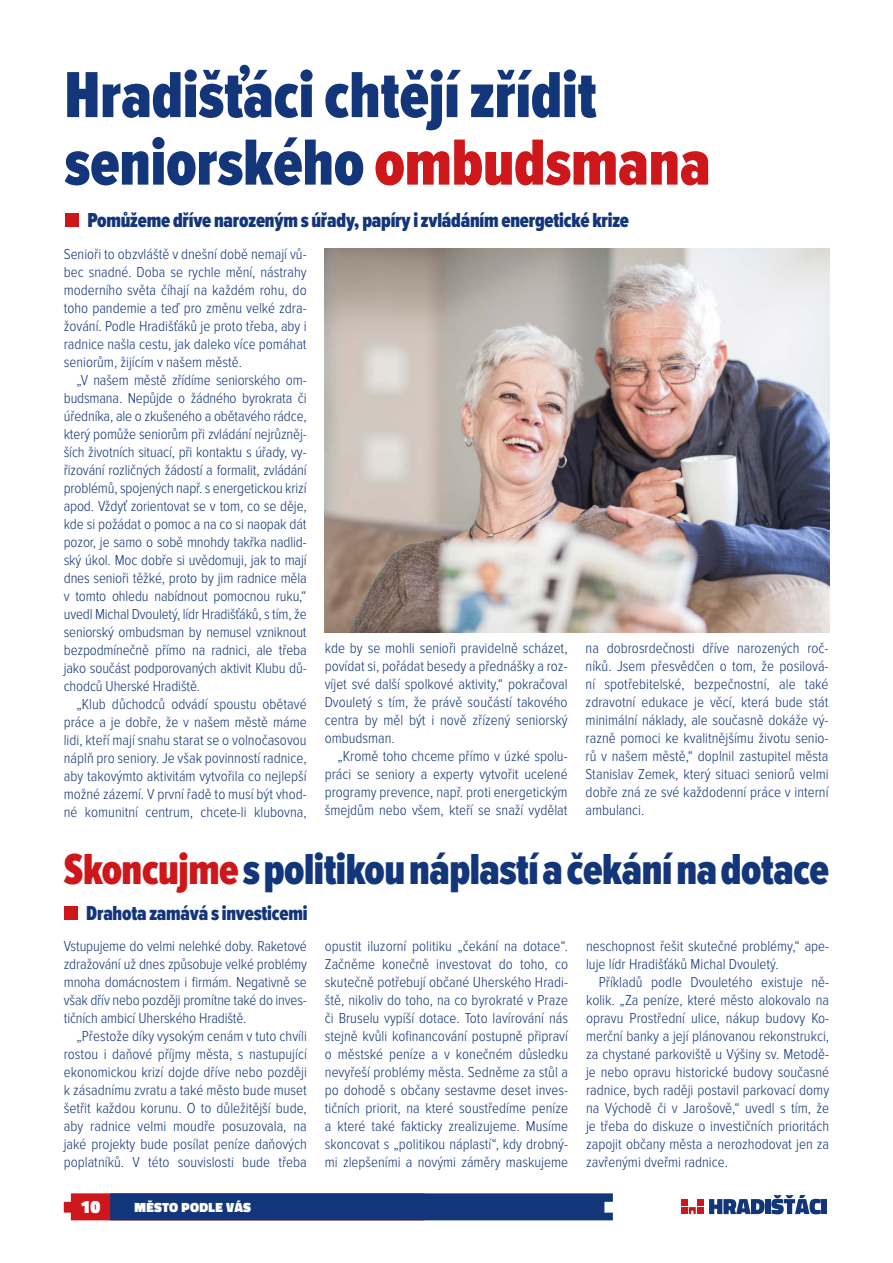
<style>
.page{position:relative;width:893px;height:1263px;background:#fff}
.page>*{position:absolute;margin:0;border:0;box-sizing:border-box;transform-origin:0 0}
.t1{font:900 67.5px/67.5px "Proxima Nova Ex Cn";color:#13357a}
.t2{font:900 45px "Proxima Nova Ex Cn";letter-spacing:-.01em;color:#13357a}
.t3{font:900 21px "Proxima Nova Ex Cn";letter-spacing:-.01em;color:#13357a}
.t4{font:900 18px "Titillium";color:#fff}
.t5{font:300 15px/18px "Proxima Nova Cond";color:#13357a;text-align:justify}
.t6{font:900 13.5px "Titillium";letter-spacing:.02em;color:#fff}
.s1{color:#cd171a}
</style>
<div class="page">
<div style="left:681px;top:1207px;width:7px;height:7px;background:#cd171a"></div>
<div style="left:697px;top:1207px;width:7px;height:7px;background:#cd171a"></div>
<div style="left:681px;top:1199px;width:7px;height:7px;background:#cd171a"></div>
<div style="left:697px;top:1199px;width:7px;height:7px;background:#cd171a"></div>
<svg style="left:689px;top:1207px;width:7px;height:7px"></svg>
<div style="left:821px;top:1199px;width:6px;height:15px;background:#13357a"></div>
<svg style="left:771px;top:1195px;width:50px;height:19px"></svg>
<div style="left:765px;top:1199px;width:6px;height:15px;background:#13357a"></div>
<svg style="left:709px;top:1199px;width:56px;height:15px"></svg>
<svg style="left:64px;top:1193px;width:549px;height:27px;background:#273775"></svg>
<div style="left:65px;top:213px;width:14px;height:14px;background:#cd171a"></div>
<div style="left:64px;top:906px;width:14px;height:14px;background:#cd171a"></div>
<img style="left:325px;top:249px;width:504px;height:383px">
<h1 class="t1" style="left:64px;top:64px;width:648px">Hradišťáci chtějí zřídit seniorského <span class="s1">ombudsmana</span></h1>
<h3 class="t3" style="left:87px;top:211px;width:543px">Pomůžeme dříve narozeným s úřady, papíry i zvládáním energetické krize</h3>
<p class="t5" style="left:64px;top:245px;width:244px">Senioři to obzvláště v dnešní době nemají vů&shy;bec snadné. Doba se rychle mění, nástrahy moderního světa číhají na každém rohu, do toho pandemie a teď pro změnu velké zdra&shy;žování. Podle Hradišťáků je proto třeba, aby i radnice našla cestu, jak daleko více pomáhat seniorům, žijícím v našem městě.</p>
<p class="t5" style="left:64px;top:371px;width:244px;text-indent:13px">„V našem městě zřídíme seniorského om&shy;budsmana. Nepůjde o žádného byrokrata či úředníka, ale o zkušeného a obětavého rádce, který pomůže seniorům při zvládání nejrůzněj&shy;ších životních situací, při kontaktu s úřady, vy&shy;řizování rozličných žádostí a formalit, zvládání problémů, spojených např. s energetickou krizí apod. Vždyť zorientovat se v tom, co se děje, kde si požádat o pomoc a na co si naopak dát pozor, je samo o sobě mnohdy takřka nadlid&shy;ský úkol. Moc dobře si uvědomuji, jak to mají dnes senioři těžké, proto by jim radnice měla v tomto ohledu nabídnout pomocnou ruku,“ uvedl Michal Dvouletý, lídr Hradišťáků, s tím, že seniorský ombudsman by nemusel vzniknout bezpodmínečně přímo na radnici, ale třeba jako součást podporovaných aktivit Klubu dů&shy;chodců Uherské Hradiště.</p>
<p class="t5" style="left:64px;top:695px;width:244px;text-indent:13px">„Klub důchodců odvádí spoustu obětavé práce a je dobře, že v našem městě máme lidi, kteří mají snahu starat se o volnočasovou náplň pro seniory. Je však povinností radnice, aby takovýmto aktivitám vytvořila co nejlepší možné zázemí. V první řadě to musí být vhod&shy;né komunitní centrum, chcete-li klubovna,</p>
<p class="t5" style="left:325px;top:640px;width:244px">kde by se mohli senioři pravidelně scházet, povídat si, pořádat besedy a přednášky a roz&shy;víjet své další spolkové aktivity,“ pokračoval Dvouletý s tím, že právě součástí takového centra by měl být i nově zřízený seniorský ombudsman.</p>
<p class="t5" style="left:325px;top:748px;width:244px;text-indent:13px">„Kromě toho chceme přímo v úzké spolu&shy;práci se seniory a experty vytvořit ucelené programy prevence, např. proti energetickým šmejdům nebo všem, kteří se snaží vydělat</p>
<p class="t5" style="left:586px;top:639px;width:244px">na dobrosrdečnosti dříve narozených roč&shy;níků. Jsem přesvědčen o tom, že posilová&shy;ní spotřebitelské, bezpečnostní, ale také zdravotní edukace je věcí, která bude stát minimální náklady, ale současně dokáže vý&shy;razně pomoci ke kvalitnějšímu životu senio&shy;rů v našem městě,“ doplnil zastupitel města Stanislav Zemek, který situaci seniorů velmi dobře zná ze své každodenní práce v interní ambulanci.</p>
<h2 class="t2" style="left:64px;top:848px;width:767px"><span class="s1">Skoncujme</span> s politikou náplastí a čekání na dotace</h2>
<h3 class="t3" style="left:86px;top:904px;width:223px">Drahota zamává s investicemi</h3>
<p class="t5" style="left:64px;top:938px;width:245px">Vstupujeme do velmi nelehké doby. Raketové zdražování už dnes způsobuje velké problémy mnoha domácnostem i firmám. Negativně se však dřív nebo později promítne také do inves&shy;tičních ambicí Uherského Hradiště.</p>
<p class="t5" style="left:64px;top:1028px;width:245px;text-indent:13px">„Přestože díky vysokým cenám v tuto chvíli rostou i daňové příjmy města, s nastupující ekonomickou krizí dojde dříve nebo později k zásadnímu zvratu a také město bude muset šetřit každou korunu. O to důležitější bude, aby radnice velmi moudře posuzovala, na jaké projekty bude posílat peníze daňových poplatníků. V této souvislosti bude třeba</p>
<p class="t4" style="left:81px;top:1193px;width:21px">10</p>
<p class="t6" style="left:135px;top:1197px;width:118px">MĚSTO PODLE VÁS</p>
<p class="t5" style="left:325px;top:938px;width:245px">opustit iluzorní politiku „čekání na dotace“.<br>Začněme konečně investovat do toho, co skutečně potřebují občané Uherského Hradi&shy;ště, nikoliv do toho, na co byrokraté v Praze či Bruselu vypíší dotace. Toto lavírování nás stejně kvůli kofinancování postupně připraví o městské peníze a v konečném důsledku nevyřeší problémy města. Sedněme za stůl a po dohodě s občany sestavme deset inves&shy;tičních priorit, na které soustředíme peníze a které také fakticky zrealizujeme. Musíme skoncovat s „politikou náplastí“, kdy drobný&shy;mi zlepšeními a novými záměry maskujeme</p>
<p class="t5" style="left:586px;top:938px;width:245px">neschopnost řešit skutečné problémy,“ ape&shy;luje lídr Hradišťáků Michal Dvouletý.</p>
<p class="t5" style="left:586px;top:974px;width:245px;text-indent:13px">Příkladů podle Dvouletého existuje ně&shy;kolik. „Za peníze, které město alokovalo na opravu Prostřední ulice, nákup budovy Ko&shy;merční banky a její plánovanou rekonstrukci, za chystané parkoviště u Výšiny sv. Metodě&shy;je nebo opravu historické budovy současné radnice, bych raději postavil parkovací domy na Východě či v Jarošově,“ uvedl s tím, že je třeba do diskuze o investičních prioritách zapojit občany města a nerozhodovat jen za zavřenými dveřmi radnice.</p>
</div>
